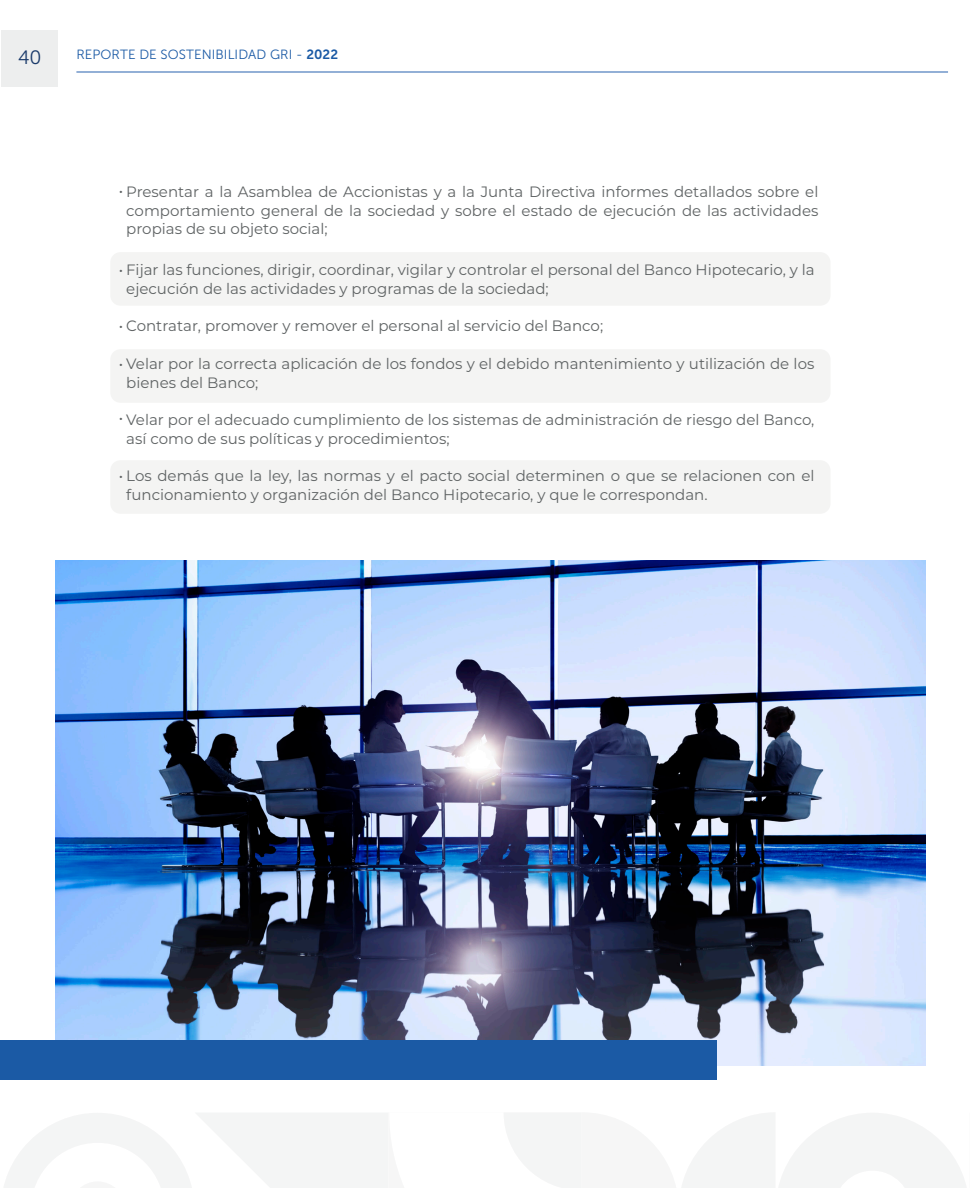
<style>
.page{position:relative;width:972px;height:1188px;background:#fff}
.page>*{position:absolute;margin:0;border:0;box-sizing:border-box;transform-origin:0 0}
.t1{font:19.35px "Museo Sans 300";color:#1b3b6b}
.t2{font:15px/18.8px "Montserrat";color:#5f6364}
.t3{font:13.35px "Museo Sans 300";letter-spacing:.005em;color:#1b5aa5}
.s1{font-family:"Museo Sans 700"}
</style>
<div class="page">
<div style="left:110px;top:252px;width:721px;height:54px;background:#f4f4f3;border-radius:10px"></div>
<div style="left:110px;top:349px;width:721px;height:54px;background:#f4f4f3;border-radius:10px"></div>
<div style="left:110px;top:460px;width:721px;height:54px;background:#f4f4f3;border-radius:10px"></div>
<hr style="left:76px;top:72px;width:872px;height:1px;background:#2861ae">
<div style="left:1px;top:30px;width:56px;height:57px;background:#edeeee"></div>
<svg style="left:4px;top:1113px;width:962px;height:75px"></svg>
<img style="left:56px;top:560px;width:870px;height:506px">
<div style="left:0;top:1040px;width:716px;height:40px;background:#1b5aa5"></div>
<p class="t1" style="left:18px;top:47px;width:25px">40</p>
<p class="t3" style="left:76px;top:47px;width:263px">REPORTE DE SOSTENIBILIDAD GRI - <span class="s1">2022</span></p>
<p class="t2" style="left:126px;top:182px;width:694px;text-align:justify;text-indent:-8px">• Presentar a la Asamblea de Accionistas y a la Junta Directiva informes detallados sobre el comportamiento general de la sociedad y sobre el estado de ejecución de las actividades propias de su objeto social;</p>
<p class="t2" style="left:126px;top:260px;width:690px;text-indent:-8px">• Fijar las funciones, dirigir, coordinar, vigilar y controlar el personal del Banco Hipotecario, y la ejecución de las actividades y programas de la sociedad;</p>
<p class="t2" style="left:119px;top:316px;width:486px">• Contratar, promover y remover el personal al servicio del Banco;</p>
<p class="t2" style="left:126px;top:354px;width:690px;text-indent:-8px">• Velar por la correcta aplicación de los fondos y el debido mantenimiento y utilización de los bienes del Banco;</p>
<p class="t2" style="left:126px;top:410px;width:690px">Velar por el adecuado cumplimiento de los sistemas de administración de riesgo del Banco, así como de sus políticas y procedimientos;</p>
<p class="t2" style="left:126px;top:466px;width:690px;text-indent:-8px">• Los demás que la ley, las normas y el pacto social determinen o que se relacionen con el funcionamiento y organización del Banco Hipotecario, y que le correspondan.</p>
<p class="t2" style="left:119px;top:407px;width:6px">•</p>
</div>
